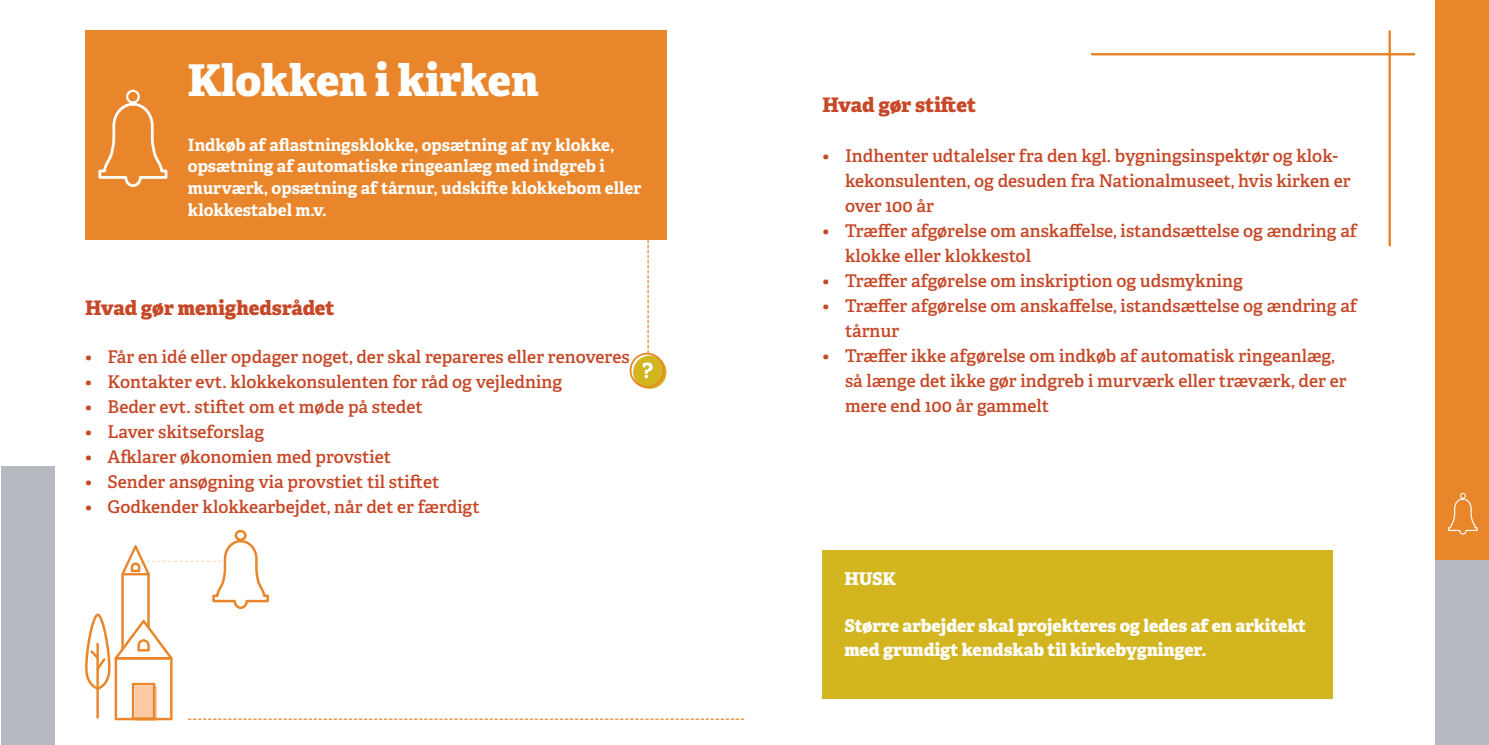
<style>
.page{position:relative;width:1489px;height:745px;background:#fff}
.page>*{position:absolute;margin:0;border:0;box-sizing:border-box;transform-origin:0 0}
.t1{font:800 43.75px "Adelle";color:#fff}
.t2{font:800 20px "Adelle";letter-spacing:-.005em;color:#c64827}
.t3{font:600 17.5px/25px "Adelle";color:#c64827}
.t4{font:800 17.5px/23.6px "Adelle";color:#fff}
.t5{font:700 16.88px/21.8px "Adelle";color:#fff}
</style>
<div class="page">
<div style="left:822px;top:549px;width:510px;height:149px;background:#d3b520"></div>
<svg style="left:633px;top:355px;width:33px;height:33px"></svg>
<svg style="left:629px;top:239px;width:35px;height:148px"></svg>
<div style="left:136px;top:685px;width:21px;height:35px;background:#e9862b"></div>
<div style="left:235px;top:529px;width:11px;height:11px;border:2px solid #e9862b;border-radius:50%"></div>
<hr style="left:1388px;top:31px;width:2px;height:214px;background:#e9862b">
<hr style="left:1091px;top:53px;width:322px;height:2px;background:#e9862b">
<div style="left:1435px;top:0;width:53px;height:744px;background:#b6bac0"></div>
<div style="left:1435px;top:0;width:53px;height:559px;background:#e9862b"></div>
<svg style="left:1448px;top:492px;width:29px;height:43px"></svg>
<svg style="left:85px;top:538px;width:658px;height:181px"></svg>
<div style="left:1px;top:466px;width:54px;height:278px;background:#b6bac0"></div>
<div style="left:85px;top:30px;width:581px;height:209px;background:#e9862b"></div>
<svg style="left:98px;top:101px;width:70px;height:86px"></svg>
<div style="left:126px;top:90px;width:14px;height:13px;border:2px solid #fff;border-radius:50%"></div>
<h1 class="t1" style="left:188px;top:52px;width:352px">Klokken i kirken</h1>
<p class="t5" style="left:188px;top:134px;width:455px">Indkøb af aflastningsklokke, opsætning af ny klokke, opsætning af automatiske ringeanlæg med indgreb i murværk, opsætning af tårnur, udskifte klokkebom eller klokkestabel m.v.</p>
<p class="t2" style="left:85px;top:295px;width:251px">Hvad gør menighedsrådet</p>
<p class="t3" style="left:85px;top:344px;width:546px">• Får en idé eller opdager noget, der skal repareres eller renoveres</p>
<p class="t3" style="left:85px;top:369px;width:478px">• Kontakter evt. klokkekonsulenten for råd og vejledning</p>
<p class="t3" style="left:85px;top:394px;width:339px">• Beder evt. stiftet om et møde på stedet</p>
<p class="t3" style="left:85px;top:419px;width:180px">• Laver skitseforslag</p>
<p class="t3" style="left:85px;top:444px;width:308px">• Afklarer økonomien med provstiet</p>
<p class="t3" style="left:85px;top:469px;width:356px">• Sender ansøgning via provstiet til stiftet</p>
<p class="t3" style="left:85px;top:494px;width:396px">• Godkender klokkearbejdet, når det er færdigt</p>
<p class="t2" style="left:822px;top:91px;width:155px">Hvad gør stiftet</p>
<p class="t3" style="left:845px;top:143px;width:507px;text-indent:-23px">• Indhenter udtalelser fra den kgl. bygningsinspektør og klok&shy;kekonsulenten, og desuden fra Nationalmuseet, hvis kirken er over 100 år</p>
<p class="t3" style="left:845px;top:218px;width:513px;text-indent:-23px">• Træffer afgørelse om anskaffelse, istandsættelse og ændring af klokke eller klokkestol</p>
<p class="t3" style="left:822px;top:268px;width:422px">• Træffer afgørelse om inskription og udsmykning</p>
<p class="t3" style="left:845px;top:293px;width:513px;text-indent:-23px">• Træffer afgørelse om anskaffelse, istandsættelse og ændring af tårnur</p>
<p class="t3" style="left:845px;top:343px;width:503px;text-indent:-23px">• Træffer ikke afgørelse om indkøb af automatisk ringeanlæg, så længe det ikke gør indgreb i murværk eller træværk, der er mere end 100 år gammelt</p>
<p class="t4" style="left:844px;top:566px;width:53px">HUSK</p>
<p class="t4" style="left:844px;top:614px;width:463px">Større arbejder skal projekteres og ledes af en arkitekt med grundigt kendskab til kirkebygninger.</p>
</div>
